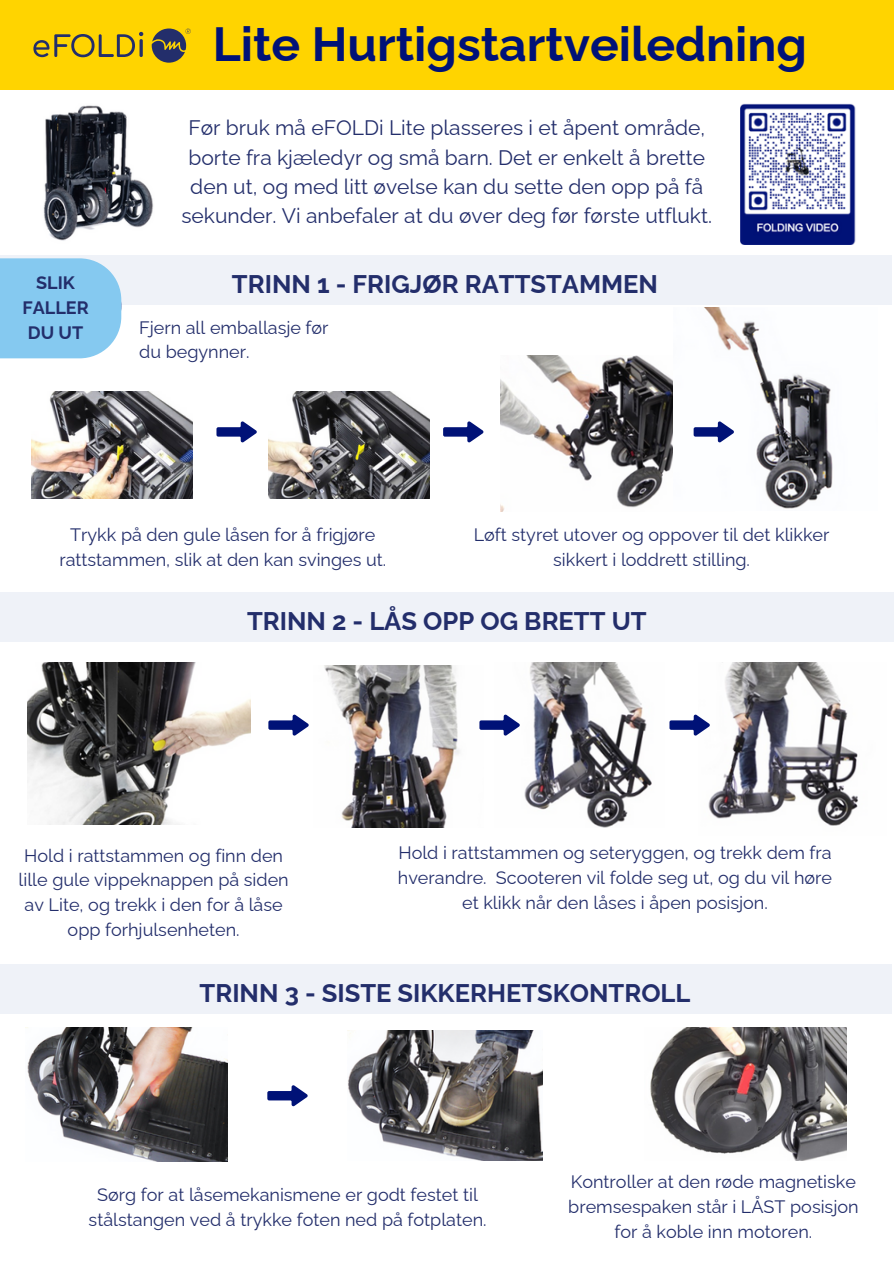
<style>
.page{position:relative;width:894px;height:1264px;background:#fff}
.page>*{position:absolute;margin:0;border:0;box-sizing:border-box;transform-origin:0 0}
.t1{font:700 48px "Raleway";color:#001277}
.t2{font:700 25.5px "Raleway";color:#232e6b}
.t3{font:21px/29.2px "Raleway";color:#232e6b;text-align:center}
.t4{font:18px/24.8px "Raleway";color:#232e6b;text-align:center}
.t5{font:700 18px/24.8px "Raleway";color:#232e6b;text-align:center}
</style>
<div class="page">
<div style="left:0;top:0;width:893px;height:89px;background:#ffd400"></div>
<img style="left:43px;top:105px;width:111px;height:136px">
<svg style="left:216px;top:421px;width:41px;height:22px"></svg>
<img style="left:500px;top:356px;width:173px;height:155px">
<img style="left:704px;top:308px;width:129px;height:201px">
<svg style="left:693px;top:421px;width:41px;height:22px"></svg>
<svg style="left:443px;top:421px;width:40px;height:22px"></svg>
<div style="left:0;top:256px;width:891px;height:49px;background:#eff2f8"></div>
<img style="left:708px;top:663px;width:150px;height:163px">
<svg style="left:669px;top:714px;width:40px;height:22px"></svg>
<img style="left:324px;top:665px;width:136px;height:162px">
<img style="left:524px;top:663px;width:128px;height:164px">
<svg style="left:479px;top:714px;width:41px;height:22px"></svg>
<svg style="left:268px;top:714px;width:41px;height:22px"></svg>
<img style="left:28px;top:663px;width:223px;height:162px">
<svg style="left:267px;top:1085px;width:41px;height:21px"></svg>
<img style="left:26px;top:1027px;width:201px;height:133px">
<img style="left:347px;top:1030px;width:195px;height:130px">
<img style="left:650px;top:1027px;width:196px;height:133px">
<div style="left:0;top:592px;width:893px;height:49px;background:#eff2f8"></div>
<div style="left:0;top:964px;width:891px;height:49px;background:#eff2f8"></div>
<img style="left:740px;top:103px;width:116px;height:141px">
<img style="left:32px;top:391px;width:160px;height:107px">
<img style="left:268px;top:391px;width:161px;height:107px">
<svg style="left:33px;top:32px;width:110px;height:25px"></svg>
<svg style="left:152px;top:28px;width:39px;height:35px"></svg>
<div style="left:0;top:258px;width:121px;height:100px;background:#85c9f0"></div>
<p class="t1" style="left:213px;top:16px;width:595px">Lite Hurtigstartveiledning</p>
<h3 class="t5" style="left:22px;top:270px;width:68px">SLIK<br>FALLER<br>DU UT</h3>
<h2 class="t3" style="left:181px;top:113px;width:532px">Før bruk må eFOLDi Lite plasseres i et åpent område, borte fra kjæledyr og små barn. Det er enkelt å brette den ut, og med litt øvelse kan du sette den opp på få sekunder. Vi anbefaler at du øver deg før første utflukt.</h2>
<p class="t2" style="left:232px;top:269px;width:427px">TRINN 1 - FRIGJØR RATTSTAMMEN</p>
<p class="t4" style="left:139px;top:315px;width:191px;text-align:left">Fjern all emballasje før du begynner.</p>
<h4 class="t4" style="left:59px;top:522px;width:328px">Trykk på den gule låsen for å frigjøre rattstammen, slik at den kan svinges ut.</h4>
<p class="t4" style="left:473px;top:522px;width:357px">Løft styret utover og oppover til det klikker sikkert i loddrett stilling.</p>
<h1 class="t2" style="left:247px;top:606px;width:401px">TRINN 2 - LÅS OPP OG BRETT UT</h1>
<p class="t4" style="left:19px;top:842px;width:272px">Hold i rattstammen og finn den lille gule vippeknappen på siden av Lite, og trekk i den for å låse opp forhjulsenheten.</p>
<p class="t4" style="left:398px;top:840px;width:435px">Hold i rattstammen og seteryggen, og trekk dem fra hverandre. Scooteren vil folde seg ut, og du vil høre et klikk når den låses i åpen posisjon.</p>
<p class="t2" style="left:199px;top:978px;width:492px">TRINN 3 - SISTE SIKKERHETSKONTROLL</p>
<p class="t4" style="left:89px;top:1181px;width:399px">Sørg for at låsemekanismene er godt festet til stålstangen ved å trykke foten ned på fotplaten.</p>
<p class="t4" style="left:568px;top:1169px;width:292px">Kontroller at den røde magnetiske bremsespaken står i LÅST posisjon for å koble inn motoren.</p>
</div>
